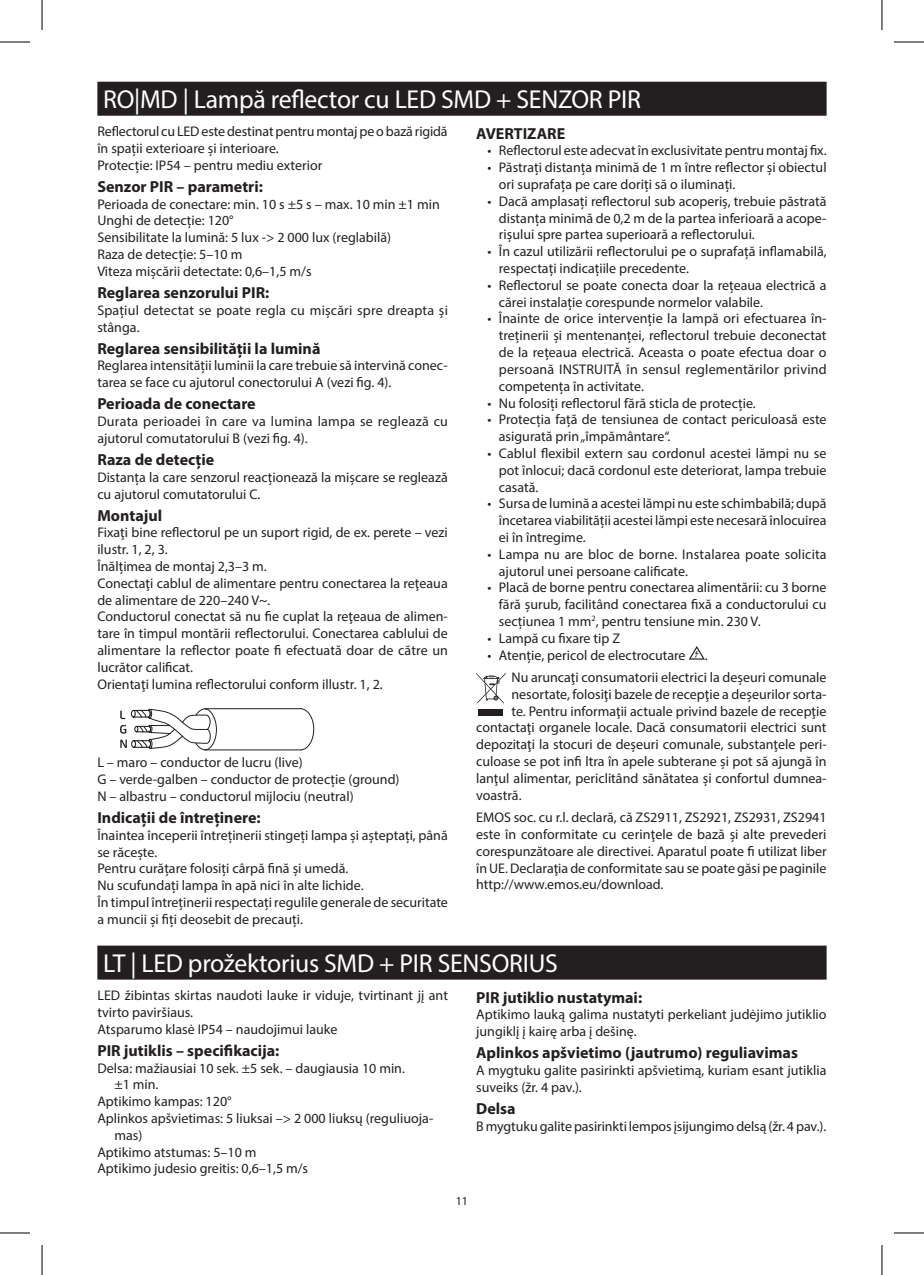
<style>
.page{position:relative;width:924px;height:1275px;background:#fff}
.page>*{position:absolute;margin:0;border:0;box-sizing:border-box;transform-origin:0 0}
.t1{font:26px "Myriad Pro";letter-spacing:-.01em;color:#fff}
.t2{font:700 16px "Myriad Pro";color:#231f20}
.t3{font:14px/16.8px "Myriad Pro";color:#231f20}
.t4{font:14px/16.8px "Myriad Pro";letter-spacing:.02em;color:#231f20}
.t5{font:12px "Myriad Pro";color:#231f20}
</style>
<div class="page">
<div style="left:97px;top:82px;width:729px;height:34px;background:#231f20"></div>
<svg style="left:120px;top:708px;width:194px;height:43px"></svg>
<svg style="left:689px;top:646px;width:15px;height:13px"></svg>
<svg style="left:476px;top:673px;width:29px;height:30px"></svg>
<div style="left:478px;top:709px;width:25px;height:6px;background:#231f20"></div>
<div style="left:97px;top:945px;width:729px;height:34px;background:#231f20"></div>
<hr style="left:0;top:42px;width:30px;height:1px;background:#000">
<hr style="left:893px;top:42px;width:30px;height:1px;background:#000">
<hr style="left:0;top:1232px;width:30px;height:1px;background:#000">
<hr style="left:893px;top:1232px;width:30px;height:1px;background:#000">
<hr style="left:42px;top:0;width:1px;height:30px;background:#000">
<hr style="left:42px;top:1245px;width:1px;height:30px;background:#000">
<hr style="left:881px;top:0;width:1px;height:30px;background:#000">
<hr style="left:881px;top:1245px;width:1px;height:30px;background:#000">
<h1 class="t1" style="left:103px;top:83px;width:539px">RO|MD | Lampă reflector cu LED SMD + SENZOR PIR</h1>
<p class="t3" style="left:97px;top:123px;width:352px">Reflectorul cu LED este destinat pentru montaj pe o bază rigidă în spații exterioare și interioare.<br>Protecție: IP54 – pentru mediu exterior</p>
<p class="t2" style="left:97px;top:176px;width:167px">Senzor PIR – parametri:</p>
<p class="t3" style="left:97px;top:195px;width:344px">Perioada de conectare: min. 10 s ±5 s – max. 10 min ±1 min Unghi de detecție: 120°<br>Sensibilitate la lumină: 5 lux -&gt; 2 000 lux (reglabilă)<br>Raza de detecție: 5–10 m<br>Viteza mișcării detectate: 0,6–1,5 m/s</p>
<p class="t2" style="left:97px;top:282px;width:173px">Reglarea senzorului PIR:</p>
<p class="t3" style="left:97px;top:301px;width:352px">Spațiul detectat se poate regla cu mișcări spre dreapta și stânga.</p>
<p class="t2" style="left:97px;top:338px;width:224px">Reglarea sensibilității la lumină</p>
<p class="t3" style="left:97px;top:357px;width:352px">Reglarea intensității luminii la care trebuie să intervină conec&shy;tarea se face cu ajutorul conectorului A (vezi fig. 4).</p>
<p class="t2" style="left:97px;top:393px;width:160px">Perioada de conectare</p>
<p class="t4" style="left:97px;top:413px;width:352px">Durata perioadei în care va lumina lampa se reglează cu ajutorul comutatorului B (vezi fig. 4).</p>
<p class="t2" style="left:97px;top:449px;width:118px">Raza de detecție</p>
<p class="t3" style="left:97px;top:468px;width:352px">Distanța la care senzorul reacționează la mișcare se reglează cu ajutorul comutatorului C.</p>
<p class="t2" style="left:97px;top:505px;width:66px">Montajul</p>
<p class="t3" style="left:97px;top:524px;width:352px">Fixaţi bine reflectorul pe un suport rigid, de ex. perete – vezi ilustr. 1, 2, 3.<br>Înălțimea de montaj 2,3–3 m.<br>Conectaţi cablul de alimentare pentru conectarea la reţeaua de alimentare de 220–240 V~.<br>Conductorul conectat să nu fie cuplat la reţeaua de alimen&shy;tare în timpul montării reflectorului. Conectarea cablului de alimentare la reflector poate fi efectuată doar de către un lucrător calificat.<br>Orientaţi lumina reflectorului conform illustr. 1, 2.</p>
<p class="t2" style="left:476px;top:123px;width:90px">AVERTIZARE</p>
<p class="t3" style="left:487px;top:142px;width:340px">• Reflectorul este adecvat în exclusivitate pentru montaj fix.</p>
<p class="t3" style="left:498px;top:159px;width:329px;text-indent:-11px">• Păstrați distanța minimă de 1 m între reflector și obiectul ori suprafața pe care doriți să o iluminați.</p>
<p class="t3" style="left:498px;top:192px;width:329px;text-align:justify;text-indent:-11px">• Dacă amplasați reflectorul sub acoperiș, trebuie păstrată distanța minimă de 0,2 m de la partea inferioară a acope&shy;rișului spre partea superioară a reflectorului.</p>
<p class="t3" style="left:498px;top:243px;width:329px;text-indent:-11px">• În cazul utilizării reflectorului pe o suprafață inflamabilă, respectați indicațiile precedente.</p>
<p class="t3" style="left:498px;top:276px;width:329px;text-indent:-11px">• Reflectorul se poate conecta doar la rețeaua electrică a cărei instalație corespunde normelor valabile.</p>
<p class="t3" style="left:498px;top:310px;width:329px;text-align:justify;text-indent:-11px">• Înainte de orice intervenție la lampă ori efectuarea în&shy;treținerii și mentenanței, reflectorul trebuie deconectat de la rețeaua electrică. Aceasta o poate efectua doar o persoană INSTRUITĂ în sensul reglementărilor privind competența în activitate.</p>
<p class="t3" style="left:487px;top:394px;width:269px">• Nu folosiți reflectorul fără sticla de protecție.</p>
<p class="t3" style="left:498px;top:411px;width:329px;text-indent:-11px">• Protecția față de tensiunea de contact periculoasă este asigurată prin „împământare“.</p>
<p class="t3" style="left:498px;top:444px;width:329px;text-align:justify;text-indent:-11px">• Cablul flexibil extern sau cordonul acestei lămpi nu se pot înlocui; dacă cordonul este deteriorat, lampa trebuie casată.</p>
<p class="t3" style="left:498px;top:495px;width:329px;text-align:justify;text-indent:-11px">• Sursa de lumină a acestei lămpi nu este schimbabilă; după încetarea viabilității acestei lămpi este necesară înlocuirea ei în întregime.</p>
<p class="t3" style="left:498px;top:545px;width:329px;text-indent:-11px">• Lampa nu are bloc de borne. Instalarea poate solicita ajutorul unei persoane calificate.</p>
<p class="t3" style="left:498px;top:579px;width:329px;text-align:justify;text-indent:-11px">• Placă de borne pentru conectarea alimentării: cu 3 borne fără șurub, facilitând conectarea fixă a conductorului cu secțiunea 1 mm<sup>2</sup>, pentru tensiune min. 230 V.</p>
<p class="t3" style="left:487px;top:629px;width:134px">• Lampă cu fixare tip Z</p>
<p class="t3" style="left:487px;top:646px;width:199px">• Atenție, pericol de electrocutare</p>
<p class="t3" style="left:511px;top:643px;width:316px;line-height:22.4px;text-indent:193px">.<br>Nu aruncaţi consumatorii electrici la deşeuri comunale</p>
<p class="t3" style="left:511px;top:685px;width:316px">nesortate, folosiţi bazele de recepţie a deşeurilor sorta-</p>
<p class="t3" style="left:511px;top:702px;width:316px">te. Pentru informaţii actuale privind bazele de recepţie</p>
<p class="t3" style="left:476px;top:719px;width:352px">contactaţi organele locale. Dacă consumatorii electrici sunt</p>
<p class="t3" style="left:476px;top:736px;width:352px">depozitaţi la stocuri de deşeuri comunale, substanţele peri-</p>
<p class="t3" style="left:476px;top:753px;width:352px">culoase se pot infi ltra în apele subterane şi pot să ajungă în</p>
<p class="t3" style="left:476px;top:769px;width:352px">lanţul alimentar, periclitând sănătatea şi confortul dumnea-</p>
<p class="t3" style="left:476px;top:786px;width:47px">voastră.</p>
<p class="t3" style="left:476px;top:809px;width:352px;text-align:justify">EMOS soc. cu r.l. declară, că ZS2911, ZS2921, ZS2931, ZS2941 este în conformitate cu cerinţele de bază şi alte prevederi corespunzătoare ale directivei. Aparatul poate fi utilizat liber în UE. Declaraţia de conformitate sau se poate găsi pe paginile http://www.emos.eu/download.</p>
<p class="t3" style="left:97px;top:754px;width:303px">L – maro – conductor de lucru (live)<br>G – verde-galben – conductor de protecție (ground)<br>N – albastru – conductorul mijlociu (neutral)</p>
<p class="t2" style="left:97px;top:807px;width:165px">Indicații de întreținere:</p>
<p class="t3" style="left:97px;top:826px;width:352px">Înaintea începerii întreținerii stingeți lampa și așteptați, până se răcește.<br>Pentru curățare folosiți cârpă fină și umedă.<br>Nu scufundați lampa în apă nici în alte lichide.<br>În timpul întreținerii respectați regulile generale de securitate a muncii și fiți deosebit de precauți.</p>
<h1 class="t1" style="left:103px;top:947px;width:456px">LT | LED prožektorius SMD + PIR SENSORIUS</h1>
<p class="t3" style="left:97px;top:986px;width:352px">LED žibintas skirtas naudoti lauke ir viduje, tvirtinant jį ant tvirto paviršiaus.<br>Atsparumo klasė IP54 – naudojimui lauke</p>
<p class="t2" style="left:97px;top:1040px;width:183px">PIR jutiklis – specifikacija:</p>
<p class="t3" style="left:97px;top:1059px;width:309px">Delsa: mažiausiai 10 sek. ±5 sek. – daugiausia 10 min.</p>
<p class="t3" style="left:114px;top:1076px;width:46px">±1 min.</p>
<p class="t3" style="left:97px;top:1092px;width:136px">Aptikimo kampas: 120°</p>
<p class="t3" style="left:97px;top:1109px;width:337px">Aplinkos apšvietimas: 5 liuksai –&gt; 2 000 liuksų (reguliuoja-</p>
<p class="t3" style="left:114px;top:1126px;width:29px">mas)</p>
<p class="t3" style="left:97px;top:1143px;width:161px">Aptikimo atstumas: 5–10 m</p>
<p class="t3" style="left:97px;top:1160px;width:212px">Aptikimo judesio greitis: 0,6–1,5 m/s</p>
<p class="t2" style="left:476px;top:986px;width:167px">PIR jutiklio nustatymai:</p>
<p class="t3" style="left:476px;top:1006px;width:352px">Aptikimo lauką galima nustatyti perkeliant judėjimo jutiklio jungiklį į kairę arba į dešinę.</p>
<p class="t2" style="left:476px;top:1042px;width:323px">Aplinkos apšvietimo (jautrumo) reguliavimas</p>
<p class="t3" style="left:476px;top:1061px;width:352px">A mygtuku galite pasirinkti apšvietimą, kuriam esant jutiklia suveiks (žr. 4 pav.).</p>
<p class="t2" style="left:476px;top:1098px;width:41px">Delsa</p>
<p class="t3" style="left:476px;top:1117px;width:351px">B mygtuku galite pasirinkti lempos įsijungimo delsą (žr. 4 pav.).</p>
<p class="t5" style="left:455px;top:1193px;width:14px">11</p>
</div>
